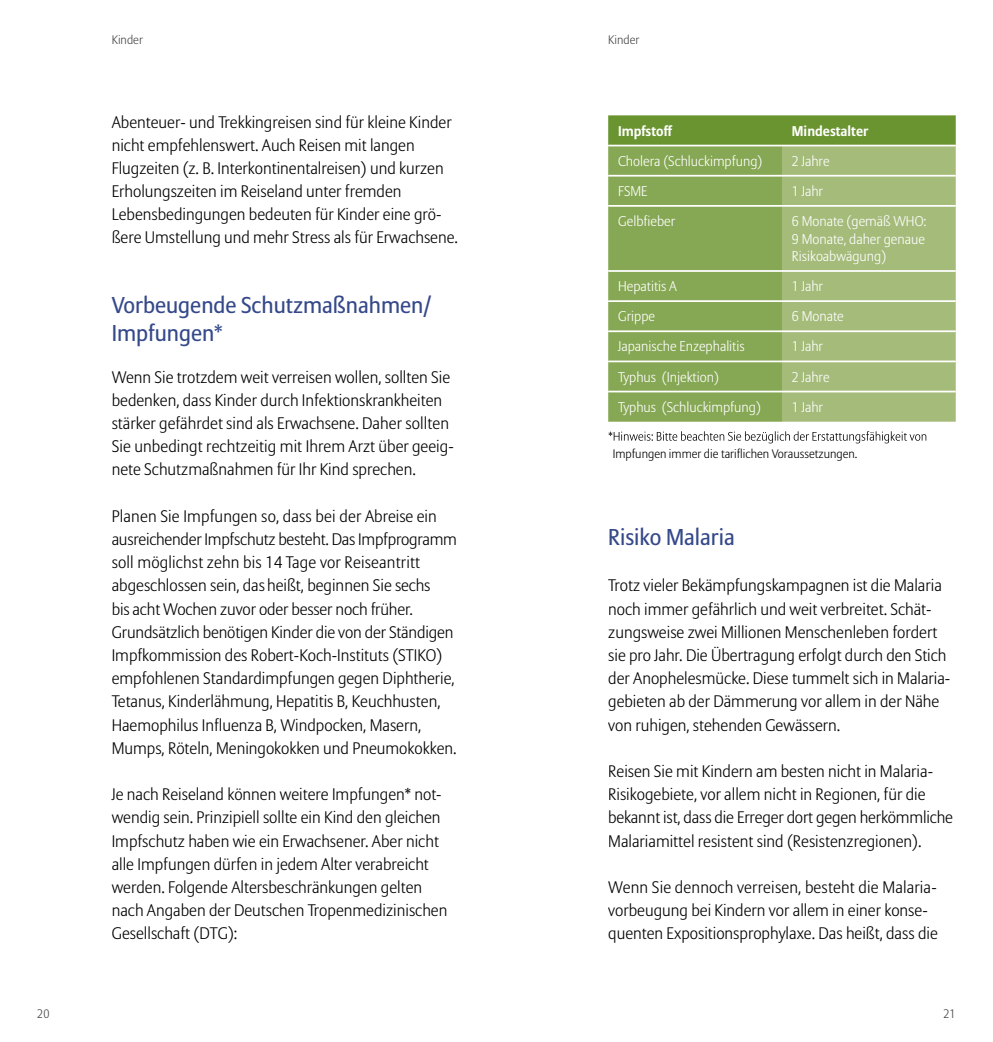
<style>
.page{position:relative;width:993px;height:1042px;background:#fff}
.page>*{position:absolute;margin:0;border:0;box-sizing:border-box;transform-origin:0 0}
.t1{font:22.75px/28px "Allianz Sans";color:#35498a}
.t2{font:300 16.62px/23.1px "Allianz Sans";color:#000}
.t3{font:300 14px/17.5px "Allianz Sans";color:#fff;text-align:justify}
.t4{font:700 14px "Allianz Sans";color:#fff}
.t5{font:300 12.25px "Allianz Sans";color:#000}
.t6{font:300 12.25px "Allianz Sans";color:#484848}
</style>
<div class="page">
<div style="left:608px;top:115px;width:347px;height:30px;background:#6a9430"></div>
<div style="left:608px;top:146px;width:173px;height:276px;background:#86a753"></div>
<div style="left:781px;top:146px;width:174px;height:276px;background:#a4bb7a"></div>
<hr style="left:608px;top:175px;width:173px;height:2px;background:#fff">
<hr style="left:781px;top:175px;width:174px;height:2px;background:#fff">
<hr style="left:608px;top:205px;width:173px;height:2px;background:#fff">
<hr style="left:781px;top:205px;width:174px;height:2px;background:#fff">
<hr style="left:608px;top:270px;width:173px;height:2px;background:#fff">
<hr style="left:781px;top:270px;width:174px;height:2px;background:#fff">
<hr style="left:608px;top:300px;width:173px;height:2px;background:#fff">
<hr style="left:781px;top:300px;width:174px;height:2px;background:#fff">
<hr style="left:608px;top:360px;width:173px;height:2px;background:#fff">
<hr style="left:781px;top:360px;width:174px;height:2px;background:#fff">
<hr style="left:608px;top:391px;width:173px;height:1px;background:#fff">
<hr style="left:781px;top:391px;width:174px;height:1px;background:#fff">
<hr style="left:608px;top:330px;width:173px;height:2px;background:#fff">
<hr style="left:781px;top:330px;width:174px;height:2px;background:#fff">
<svg style="left:608px;top:431px;width:318px;height:12px"></svg>
<p class="t6" style="left:112px;top:32px;width:33px">Kinder</p>
<p class="t6" style="left:608px;top:32px;width:33px">Kinder</p>
<p class="t2" style="left:112px;top:111px;width:348px">Abenteuer- und Trekkingreisen sind für kleine Kinder nicht empfehlenswert. Auch Reisen mit langen Flugzeiten (z. B. Interkontinentalreisen) und kurzen Erholungszeiten im Reiseland unter fremden Lebensbedingungen bedeuten für Kinder eine grö&shy;ßere Umstellung und mehr Stress als für Erwachsene.</p>
<h1 class="t1" style="left:112px;top:292px;width:321px">Vorbeugende Schutzmaßnahmen/<br>Impfungen*</h1>
<p class="t2" style="left:112px;top:366px;width:343px">Wenn Sie trotzdem weit verreisen wollen, sollten Sie bedenken, dass Kinder durch Infektionskrankheiten stärker gefährdet sind als Erwachsene. Daher sollten Sie unbedingt rechtzeitig mit Ihrem Arzt über geeig&shy;nete Schutzmaßnahmen für Ihr Kind sprechen.</p>
<p class="t2" style="left:112px;top:505px;width:346px">Planen Sie Impfungen so, dass bei der Abreise ein ausreichender Impfschutz besteht. Das Impfprogramm soll möglichst zehn bis 14 Tage vor Reiseantritt abgeschlossen sein, das heißt, beginnen Sie sechs<br>bis acht Wochen zuvor oder besser noch früher.<br>Grundsätzlich benötigen Kinder die von der Ständigen Impfkommission des Robert-Koch-Instituts (STIKO) empfohlenen Standardimpfungen gegen Diphtherie, Tetanus, Kinderlähmung, Hepatitis B, Keuchhusten, Haemophilus Influenza B, Windpocken, Masern, Mumps, Röteln, Meningokokken und Pneumo kokken.</p>
<p class="t2" style="left:112px;top:783px;width:337px">Je nach Reiseland können weitere Impfungen* not&shy;wendig sein. Prinzipiell sollte ein Kind den gleichen Impfschutz haben wie ein Erwachsener. Aber nicht alle Impfungen dürfen in jedem Alter verabreicht werden. Folgende Altersbeschränkungen gelten nach Angaben der Deutschen Tropenmedizinischen Gesellschaft (DTG):</p>
<p class="t4" style="left:618px;top:122px;width:55px">Impfstoff</p>
<p class="t4" style="left:791px;top:122px;width:78px">Mindestalter</p>
<p class="t3" style="left:618px;top:153px;width:146px">Cholera (Schluckimpfung)</p>
<p class="t3" style="left:791px;top:153px;width:39px">2 Jahre</p>
<p class="t3" style="left:618px;top:183px;width:31px">FSME</p>
<p class="t3" style="left:791px;top:183px;width:33px">1 Jahr</p>
<p class="t3" style="left:618px;top:213px;width:59px">Gelbfieber</p>
<p class="t3" style="left:791px;top:213px;width:136px">6 Monate (gemäß WHO:<br>9 Monate, daher genaue Risikoabwägung)</p>
<p class="t3" style="left:618px;top:278px;width:60px">Hepatitis A</p>
<p class="t3" style="left:791px;top:278px;width:33px">1 Jahr</p>
<p class="t3" style="left:618px;top:308px;width:38px">Grippe</p>
<p class="t3" style="left:791px;top:308px;width:53px">6 Monate</p>
<p class="t3" style="left:618px;top:338px;width:128px">Japanische Enzephalitis</p>
<p class="t3" style="left:791px;top:338px;width:33px">1 Jahr</p>
<p class="t3" style="left:618px;top:369px;width:102px">Typhus (Injektion)</p>
<p class="t3" style="left:791px;top:369px;width:39px">2 Jahre</p>
<p class="t3" style="left:618px;top:399px;width:144px">Typhus (Schluckimpfung)</p>
<p class="t3" style="left:791px;top:399px;width:33px">1 Jahr</p>
<p class="t5" style="left:612px;top:446px;width:246px">Impfungen immer die tariflichen Voraussetzungen.</p>
<h1 class="t1" style="left:608px;top:524px;width:128px">Risiko Malaria</h1>
<p class="t2" style="left:608px;top:575px;width:343px">Trotz vieler Bekämpfungskampagnen ist die Malaria noch immer gefährlich und weit verbreitet. Schät&shy;zungsweise zwei Millionen Menschenleben fordert sie pro Jahr. Die Übertragung erfolgt durch den Stich der Anophelesmücke. Diese tummelt sich in Malaria&shy;gebieten ab der Dämmerung vor allem in der Nähe von ruhigen, stehenden Gewässern.</p>
<p class="t2" style="left:608px;top:760px;width:346px">Reisen Sie mit Kindern am besten nicht in Malaria-Risikogebiete, vor allem nicht in Regionen, für die bekannt ist, dass die Erreger dort gegen herkömmliche Malariamittel resistent sind (Resistenzregionen).</p>
<p class="t2" style="left:608px;top:876px;width:331px">Wenn Sie dennoch verreisen, besteht die Mala ria&shy;vorbeugung bei Kindern vor allem in einer konse&shy;quenten Expositionsprophylaxe. Das heißt, dass die</p>
<p class="t6" style="left:37px;top:1006px;width:14px">20</p>
<p class="t6" style="left:943px;top:1006px;width:14px">21</p>
</div>
